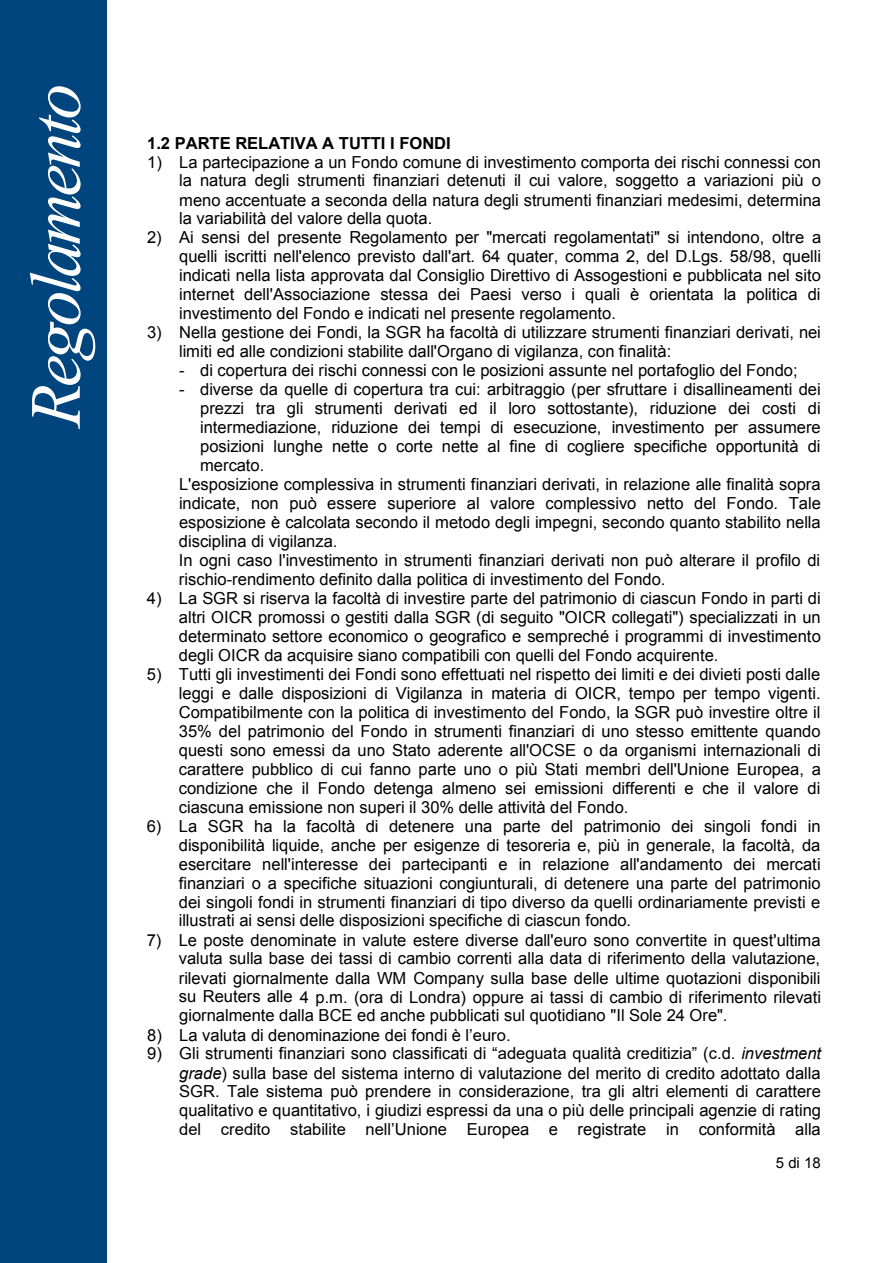
<style>
.page{position:relative;width:893px;height:1263px;background:#fff}
.page>*{position:absolute;margin:0;border:0;box-sizing:border-box;transform-origin:0 0}
.t1{font:italic 72px "Times New Roman";letter-spacing:-.05em;color:#fff}
.t2{font:16.5px/19px "Arial";color:#000;text-align:justify}
.t3{font:700 16.5px "Arial";letter-spacing:-.005em;color:#000}
.t4{font:15px "Arial";color:#000}
.s1{font-style:italic}
</style>
<div class="page">
<div style="left:0;top:0;width:106px;height:1263px;background:#00457d"></div>
<h1 class="t1" style="left:6px;top:428px;width:345px;rotate:-90deg">Regolamento</h1>
<p class="t3" style="left:147px;top:132px;width:305px">1.2 PARTE RELATIVA A TUTTI I FONDI</p>
<p class="t2" style="left:179px;top:152px;width:643px;text-indent:-32px">1) La partecipazione a un Fondo comune di investimento comporta dei rischi connessi con la natura degli strumenti finanziari detenuti il cui valore, soggetto a variazioni più o meno accentuate a seconda della natura degli strumenti finanziari medesimi, determina la variabilità del valore della quota.</p>
<p class="t2" style="left:179px;top:228px;width:644px;text-indent:-32px">2) Ai sensi del presente Regolamento per "mercati regolamentati" si intendono, oltre a quelli iscritti nell'elenco previsto dall'art. 64 quater, comma 2, del D.Lgs. 58/98, quelli indicati nella lista approvata dal Consiglio Direttivo di Assogestioni e pubblicata nel sito internet dell'Associazione stessa dei Paesi verso i quali è orientata la politica di investimento del Fondo e indicati nel presente regolamento.</p>
<p class="t2" style="left:179px;top:323px;width:643px;text-indent:-32px">3) Nella gestione dei Fondi, la SGR ha facoltà di utilizzare strumenti finanziari derivati, nei limiti ed alle condizioni stabilite dall'Organo di vigilanza, con finalità:</p>
<p class="t2" style="left:179px;top:361px;width:620px">- di copertura dei rischi connessi con le posizioni assunte nel portafoglio del Fondo;</p>
<p class="t2" style="left:179px;top:380px;width:643px">- diverse da quelle di copertura tra cui: arbitraggio (per sfruttare i disallineamenti dei</p>
<p class="t2" style="left:200px;top:399px;width:622px">prezzi tra gli strumenti derivati ed il loro sottostante), riduzione dei costi di</p>
<p class="t2" style="left:200px;top:418px;width:622px">intermediazione, riduzione dei tempi di esecuzione, investimento per assumere</p>
<p class="t2" style="left:200px;top:437px;width:622px">posizioni lunghe nette o corte nette al fine di cogliere specifiche opportunità di</p>
<p class="t2" style="left:200px;top:456px;width:66px">mercato.</p>
<p class="t2" style="left:179px;top:475px;width:643px">L'esposizione complessiva in strumenti finanziari derivati, in relazione alle finalità sopra</p>
<p class="t2" style="left:179px;top:494px;width:643px">indicate, non può essere superiore al valore complessivo netto del Fondo. Tale</p>
<p class="t2" style="left:179px;top:513px;width:643px">esposizione è calcolata secondo il metodo degli impegni, secondo quanto stabilito nella</p>
<p class="t2" style="left:179px;top:532px;width:160px">disciplina di vigilanza.</p>
<p class="t2" style="left:179px;top:551px;width:643px">In ogni caso l'investimento in strumenti finanziari derivati non può alterare il profilo di</p>
<p class="t2" style="left:179px;top:570px;width:488px">rischio-rendimento definito dalla politica di investimento del Fondo.</p>
<p class="t2" style="left:179px;top:589px;width:644px;text-indent:-32px">4) La SGR si riserva la facoltà di investire parte del patrimonio di ciascun Fondo in parti di altri OICR promossi o gestiti dalla SGR (di seguito "OICR collegati") specializzati in un determinato settore economico o geografico e sempreché i programmi di investimento degli OICR da acquisire siano compatibili con quelli del Fondo acquirente.</p>
<p class="t2" style="left:179px;top:665px;width:643px;text-indent:-32px">5) Tutti gli investimenti dei Fondi sono effettuati nel rispetto dei limiti e dei divieti posti dalle leggi e dalle disposizioni di Vigilanza in materia di OICR, tempo per tempo vigenti.<br>Compatibilmente con la politica di investimento del Fondo, la SGR può investire oltre il 35% del patrimonio del Fondo in strumenti finanziari di uno stesso emittente quando questi sono emessi da uno Stato aderente all'OCSE o da organismi internazionali di carattere pubblico di cui fanno parte uno o più Stati membri dell'Unione Europea, a condizione che il Fondo detenga almeno sei emissioni differenti e che il valore di ciascuna emissione non superi il 30% delle attività del Fondo.</p>
<p class="t2" style="left:179px;top:816px;width:643px;text-indent:-32px">6) La SGR ha la facoltà di detenere una parte del patrimonio dei singoli fondi in disponibilità liquide, anche per esigenze di tesoreria e, più in generale, la facoltà, da esercitare nell'interesse dei partecipanti e in relazione all'andamento dei mercati finanziari o a specifiche situazioni congiunturali, di detenere una parte del patrimonio dei singoli fondi in strumenti finanziari di tipo diverso da quelli ordinariamente previsti e illustrati ai sensi delle disposizioni specifiche di ciascun fondo.</p>
<p class="t2" style="left:179px;top:930px;width:644px;text-indent:-32px">7) Le poste denominate in valute estere diverse dall'euro sono convertite in quest'ultima valuta sulla base dei tassi di cambio correnti alla data di riferimento della valutazione, rilevati giornalmente dalla WM Company sulla base delle ultime quotazioni disponibili su Reuters alle 4 p.m. (ora di Londra) oppure ai tassi di cambio di riferimento rilevati giornalmente dalla BCE ed anche pubblicati sul quotidiano "Il Sole 24 Ore".</p>
<p class="t2" style="left:147px;top:1025px;width:365px">8) La valuta di denominazione dei fondi è l’euro.</p>
<p class="t2" style="left:179px;top:1044px;width:643px;text-indent:-32px">9) Gli strumenti finanziari sono classificati di “adeguata qualità creditizia” (c.d. <span class="s1">investment grade</span>) sulla base del sistema interno di valutazione del merito di credito adottato dalla SGR. Tale sistema può prendere in considerazione, tra gli altri elementi di carattere qualitativo e quantitativo, i giudizi espressi da una o più delle principali agenzie di rating del credito stabilite nell’Unione Europea e registrate in conformità alla</p>
<p class="t4" style="left:776px;top:1153px;width:46px">5 di 18</p>
</div>
